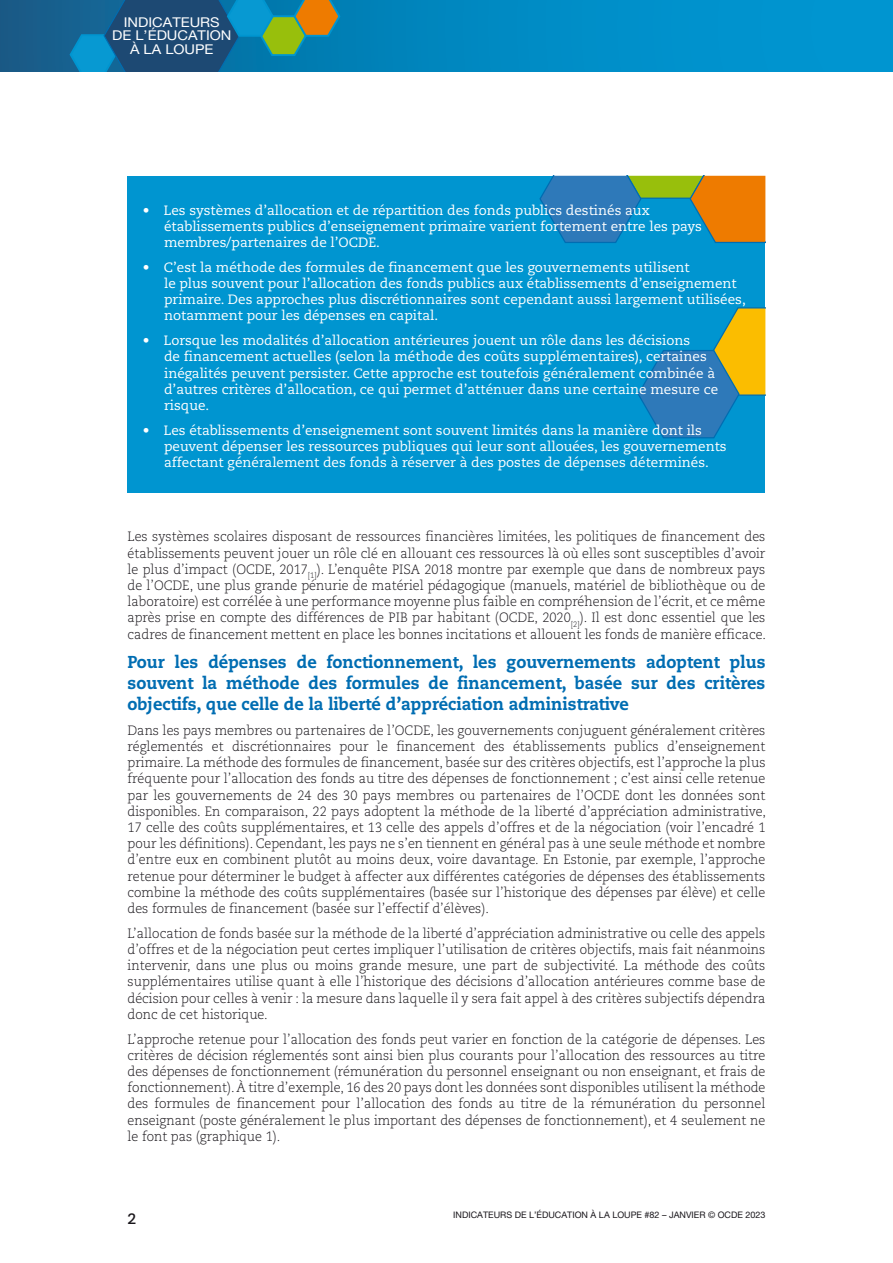
<style>
.page{position:relative;width:893px;height:1263px;background:#fff}
.page>*{position:absolute;margin:0;border:0;box-sizing:border-box;transform-origin:0 0}
.t1{font:800 17.25px/21px "Caecilia LT Std";color:#006db2;text-align:justify;scale:.95 1}
.t2{font:700 15px "Caecilia LT Pro 75";color:#1a171c}
.t3{font:300 13.5px/16.2px "Caecilia LT Pro 45";color:#1a171c;text-align:justify;scale:.95 1}
.t4{font:13.5px/16.2px "Caecilia LT Pro 55 Roman";color:#fff}
.t5{font:13.5px/13.5px "Helvetica Neue LT Pro";color:#fff;text-align:center;scale:1.08 1}
.t6{font:9px "Helvetica Neue LT Pro";color:#1a171c}
</style>
<div class="page">
<div style="left:128px;top:176px;width:637px;height:317px;background:#0095d0"></div>
<svg style="left:539px;top:176px;width:226px;height:67px"></svg>
<svg style="left:638px;top:307px;width:127px;height:132px"></svg>
<svg style="left:0;top:0;width:893px;height:72px;background:#0288c0"></svg>
<svg style="left:68px;top:0;width:274px;height:72px;background:#256c84"></svg>
<p class="t5" style="left:112px;top:15px;width:112px">INDICATEURS<br>DE L’ÉDUCATION<br>À LA LOUPE</p>
<p class="t4" style="left:164px;top:202px;width:539px;text-indent:-21px">• Les systèmes d’allocation et de répartition des fonds publics destinés aux établissements publics d’enseignement primaire varient fortement entre les pays membres/partenaires de l’OCDE.</p>
<p class="t4" style="left:164px;top:259px;width:583px;text-indent:-21px">• C’est la méthode des formules de financement que les gouvernements utilisent<br>le plus souvent pour l’allocation des fonds publics aux établissements d’enseignement primaire. Des approches plus discrétionnaires sont cependant aussi largement utilisées, notamment pour les dépenses en capital.</p>
<p class="t4" style="left:164px;top:332px;width:556px;text-indent:-21px">• Lorsque les modalités d’allocation antérieures jouent un rôle dans les décisions<br>de financement actuelles (selon la méthode des coûts supplémentaires), certaines inégalités peuvent persister. Cette approche est toutefois généralement combinée à d’autres critères d’allocation, ce qui permet d’atténuer dans une certaine mesure ce risque.</p>
<p class="t4" style="left:164px;top:422px;width:564px;text-indent:-21px">• Les établissements d’enseignement sont souvent limités dans la manière dont ils peuvent dépenser les ressources publiques qui leur sont allouées, les gouvernements affectant généralement des fonds à réserver à des postes de dépenses déterminés.</p>
<p class="t3" style="left:128px;top:528px;width:673px">Les systèmes scolaires disposant de ressources financières limitées, les politiques de financement des établissements peuvent jouer un rôle clé en allouant ces ressources là où elles sont susceptibles d’avoir le plus d’impact (OCDE, 2017<sub>[1]</sub>). L’enquête PISA 2018 montre par exemple que dans de nombreux pays de l’OCDE, une plus grande pénurie de matériel pédagogique (manuels, matériel de bibliothèque ou de laboratoire) est corrélée à une performance moyenne plus faible en compréhension de l’écrit, et ce même après prise en compte des différences de PIB par habitant (OCDE, 2020<sub>[2]</sub>). Il est donc essentiel que les cadres de financement mettent en place les bonnes incitations et allouent les fonds de manière efficace.</p>
<p class="t1" style="left:128px;top:652px;width:673px">Pour les dépenses de fonctionnement, les gouvernements adoptent plus souvent la méthode des formules de financement, basée sur des critères objectifs, que celle de la liberté d’appréciation administrative</p>
<p class="t3" style="left:128px;top:722px;width:673px">Dans les pays membres ou partenaires de l’OCDE, les gouvernements conjuguent généralement critères réglementés et discrétionnaires pour le financement des établissements publics d’enseignement primaire. La méthode des formules de financement, basée sur des critères objectifs, est l’approche la plus fréquente pour l’allocation des fonds au titre des dépenses de fonctionnement ; c’est ainsi celle retenue par les gouvernements de 24 des 30 pays membres ou partenaires de l’OCDE dont les données sont disponibles. En comparaison, 22 pays adoptent la méthode de la liberté d’appréciation administrative, 17 celle des coûts supplémentaires, et 13 celle des appels d’offres et de la négociation (voir l’encadré 1 pour les définitions). Cependant, les pays ne s’en tiennent en général pas à une seule méthode et nombre d’entre eux en combinent plutôt au moins deux, voire davantage. En Estonie, par exemple, l’approche retenue pour déterminer le budget à affecter aux différentes catégories de dépenses des établissements combine la méthode des coûts supplémentaires (basée sur l’historique des dépenses par élève) et celle des formules de financement (basée sur l’effectif d’élèves).</p>
<p class="t3" style="left:128px;top:925px;width:673px">L’allocation de fonds basée sur la méthode de la liberté d’appréciation administrative ou celle des appels d’offres et de la négociation peut certes impliquer l’utilisation de critères objectifs, mais fait néanmoins intervenir, dans une plus ou moins grande mesure, une part de subjectivité. La méthode des coûts supplémentaires utilise quant à elle l’historique des décisions d’allocation antérieures comme base de décision pour celles à venir : la mesure dans laquelle il y sera fait appel à des critères subjectifs dépendra donc de cet historique.</p>
<p class="t3" style="left:128px;top:1030px;width:673px">L’approche retenue pour l’allocation des fonds peut varier en fonction de la catégorie de dépenses. Les critères de décision réglementés sont ainsi bien plus courants pour l’allocation des ressources au titre des dépenses de fonctionnement (rémunération du personnel enseignant ou non enseignant, et frais de fonctionnement). À titre d’exemple, 16 des 20 pays dont les données sont disponibles utilisent la méthode des formules de financement pour l’allocation des fonds au titre de la rémunération du personnel enseignant (poste généralement le plus important des dépenses de fonctionnement), et 4 seulement ne le font pas (graphique 1).</p>
<p class="t2" style="left:128px;top:1208px;width:10px">2</p>
<p class="t6" style="left:453px;top:1210px;width:314px">INDICATEURS DE L’ÉDUCATION À LA LOUPE #82 – JANVIER © OCDE 2023</p>
</div>
